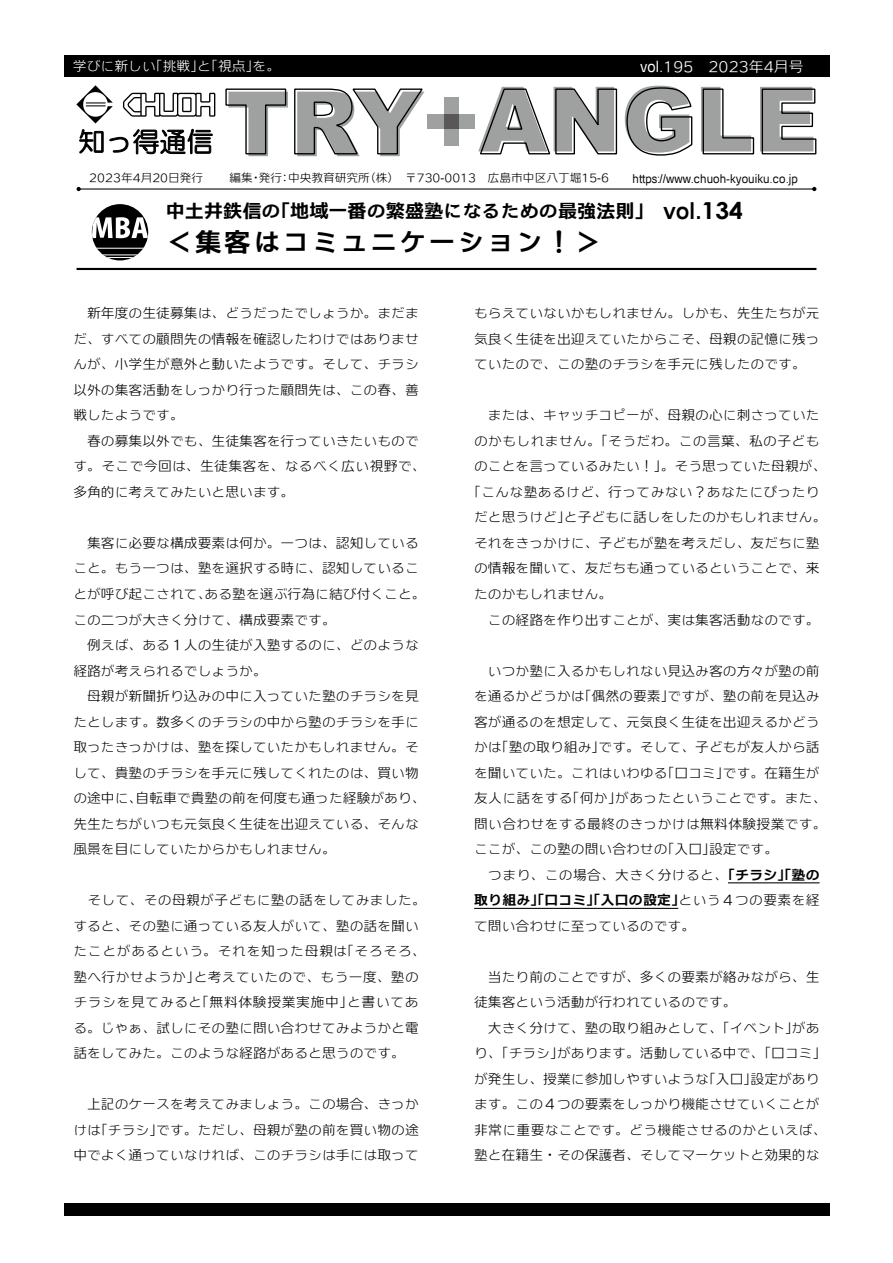
<style>
.page{position:relative;width:893px;height:1263px;background:#fff}
.page>*{position:absolute;margin:0;border:0;box-sizing:border-box;transform-origin:0 0}
.t1{font:26.55px "C4 Beogo Nexus E";letter-spacing:.1em;color:#000}
.t2{font:19.2px "C4 Beogo Nexus E";color:#000}
.t3{font:14.4px "C4 Beogo L";color:#fff}
.t4{font:13.8px/25.5px "C4 Universal View BDY EL";color:#000}
.t5{font:13.8px/25.5px "C4 Universal View BDY EL";letter-spacing:.025em;color:#000}
.t6{font:13.8px "C4 Beogo E";letter-spacing:.025em;color:#000}
.t7{font:13.8px "C4 Universal View BDY EL";color:#fff}
.t8{font:12.3px "Catriel";color:#000;scale:.95 1}
.t9{font:11.4px "C4 Beogo L";color:#000}
.s1{font-family:"Catriel";font-size:15.6px}
.s2{font-family:"C4 Universal View BDY EL";font-size:14.85px}
.s3{font-family:"C4 Universal View BDY EL";font-size:11.7px}
.s4{font-family:"C4 Beogo L";font-size:11.7px}
.s5{font-family:"C4 Beogo L";font-size:11.4px}
.s6{font-family:"Catriel";font-weight:700;font-size:23.4px}
.s7{font-family:"Century Gothic";font-weight:700;font-size:23.4px}
.s8{font-family:"C4 Beogo L"}
.s9{font-family:"C4 Beogo E"}
.s10{font-family:"C4 Universal View BDY EL"}
</style>
<div class="page">
<svg style="left:76px;top:85px;width:139px;height:70px"></svg>
<svg style="left:225px;top:86px;width:591px;height:70px"></svg>
<div style="left:427px;top:114px;width:17px;height:15px;background:#9fa0a0"></div>
<div style="left:458px;top:114px;width:17px;height:15px;background:#9fa0a0"></div>
<div style="left:444px;top:129px;width:14px;height:16px;background:#9fa0a0"></div>
<div style="left:444px;top:97px;width:14px;height:17px;background:#9fa0a0"></div>
<div style="left:444px;top:114px;width:14px;height:15px;background:#595757"></div>
<div style="left:64px;top:1203px;width:765px;height:13px;background:#000"></div>
<div style="left:64px;top:55px;width:766px;height:22px;background:#000"></div>
<hr style="left:79px;top:188px;width:735px;height:2px;background:#000">
<svg style="left:77px;top:187px;width:4px;height:4px"></svg>
<svg style="left:812px;top:187px;width:4px;height:4px"></svg>
<hr style="left:77px;top:268px;width:739px;height:2px;background:#000">
<div style="left:92px;top:204px;width:56px;height:56px;background:#000;border-radius:50%"></div>
<svg style="left:92px;top:217px;width:56px;height:21px"></svg>
<hr style="left:92px;top:257px;width:56px;height:1px;background:#fff">
<hr style="left:92px;top:255px;width:56px;height:1px;background:#fff">
<hr style="left:92px;top:248px;width:56px;height:1px;background:#fff">
<hr style="left:728px;top:882px;width:92px;height:1px;background:#000">
<hr style="left:474px;top:908px;width:204px;height:1px;background:#000">
<p class="t7" style="left:73px;top:59px;width:209px">学びに新しい「挑戦」と「視点」を。</p>
<p class="t3" style="left:640px;top:59px;width:165px"><span class="s1">vol.</span>195 2023<span class="s2">年</span>4<span class="s2">月号</span></p>
<p class="t9" style="left:89px;top:172px;width:116px">2023<span class="s3">年</span>4<span class="s3">月</span>20<span class="s3">日発行</span></p>
<p class="t8" style="left:230px;top:171px;width:600px"><span class="s3">編集・発行：中央教育研究所（株）　</span><span class="s4">〒</span><span class="s5">730</span>-<span class="s5">0013</span><span class="s3">　広島市中区八丁堀</span><span class="s5">15</span>-<span class="s5">6</span><span class="s3">　　</span>https://www.chuoh-kyouiku.co.jp</p>
<h2 class="t2" style="left:166px;top:201px;width:579px">中土井鉄信の「地域一番の繁盛塾になるための最強法則」 <span class="s6">vol.</span><span class="s7">134</span></h2>
<h1 class="t1" style="left:166px;top:229px;width:437px">＜集客はコミュニケーション！＞</h1>
<p class="t4" style="left:73px;top:300px;width:354px">　新年度の生徒募集は、どうだったでしょうか。まだまだ、すべての顧問先の情報を確認したわけではありませんが、小学生が意外と動いたようです。そして、チラシ以外の集客活動をしっかり行った顧問先は、この春、善戦したようです。<br>　春の募集以外でも、生徒集客を行っていきたいものです。そこで今回は、生徒集客を、なるべく広い視野で、多角的に考えてみたいと思います。</p>
<p class="t4" style="left:73px;top:530px;width:354px">　集客に必要な構成要素は何か。一つは、認知していること。もう一つは、塾を選択する時に、認知していることが呼び起こされて、ある塾を選ぶ行為に結び付くこと。この二つが大きく分けて、構成要素です。<br>　例えば、ある<span class="s8">１</span>人の生徒が入塾するのに、どのような経路が考えられるでしょうか。<br>　母親が新聞折り込みの中に入っていた塾のチラシを見たとします。数多くのチラシの中から塾のチラシを手に取ったきっかけは、塾を探していたかもしれません。そして、貴塾のチラシを手元に残してくれたのは、買い物の途中に、自転車で貴塾の前を何度も通った経験があり、先生たちがいつも元気良く生徒を出迎えている、そんな風景を目にしていたからかもしれません。</p>
<p class="t5" style="left:73px;top:887px;width:354px">　そして、その母親が子どもに塾の話をしてみました。すると、その塾に通っている友人がいて、塾の話を聞いたことがあるという。それを知った母親は「そろそろ、塾へ行かせようか」と考えていたので、もう一度、塾のチラシを見てみると「無料体験授業実施中」と書いてある。じゃぁ、試しにその塾に問い合わせてみようかと電話をしてみた。このような経路があると思うのです。</p>
<p class="t4" style="left:73px;top:1091px;width:347px;text-align:justify">　上記のケースを考えてみましょう。この場合、きっかけは「チラシ」です。ただし、母親が塾の前を買い物の途中でよく通っていなければ、このチラシは手には取って</p>
<p class="t4" style="left:474px;top:300px;width:347px;text-align:justify">もらえていないかもしれません。しかも、先生たちが元気良く生徒を出迎えていたからこそ、母親の記憶に残っていたので、この塾のチラシを手元に残したのです。</p>
<p class="t4" style="left:474px;top:402px;width:347px">　または、キャッチコピーが、母親の心に刺さっていた</p>
<p class="t5" style="left:474px;top:428px;width:347px">のかもしれません。「そうだわ。この言葉、私の子ども</p>
<p class="t4" style="left:474px;top:453px;width:354px">のことを言っているみたい！」。そう思っていた母親が、</p>
<p class="t5" style="left:467px;top:479px;width:354px">「こんな塾あるけど、行ってみない？あなたにぴったり</p>
<p class="t4" style="left:474px;top:504px;width:354px">だと思うけど」と子どもに話しをしたのかもしれません。</p>
<p class="t4" style="left:474px;top:530px;width:347px">それをきっかけに、子どもが塾を考えだし、友だちに塾</p>
<p class="t4" style="left:474px;top:555px;width:347px">の情報を聞いて、友だちも通っているということで、来</p>
<p class="t4" style="left:474px;top:581px;width:140px">たのかもしれません。</p>
<p class="t4" style="left:474px;top:606px;width:347px">　この経路を作り出すことが、実は集客活動なのです。</p>
<p class="t4" style="left:474px;top:657px;width:354px">　いつか塾に入るかもしれない見込み客の方々が塾の前を通るかどうかは「偶然の要素」ですが、塾の前を見込み客が通るのを想定して、元気良く生徒を出迎えるかどうかは「塾の取り組み」です。そして、子どもが友人から話を聞いていた。これはいわゆる「口コミ」です。在籍生が友人に話をする「何か」があったということです。また、問い合わせをする最終のきっかけは無料体験授業です。ここが、この塾の問い合わせの「入口」設定です。<br>　つまり、この場合、大きく分けると、<span class="s9">「チラシ」「塾の</span></p>
<p class="t6" style="left:474px;top:893px;width:347px">取り組み」「口コミ」「入口の設定」<span class="s10">という</span><span class="s8">４</span><span class="s10">つの要素を経</span></p>
<p class="t4" style="left:474px;top:913px;width:223px">て問い合わせに至っているのです。</p>
<p class="t4" style="left:474px;top:964px;width:354px">　当たり前のことですが、多くの要素が絡みながら、生徒集客という活動が行われているのです。<br>　大きく分けて、塾の取り組みとして、「イベント」があり、「チラシ」があります。活動している中で、「口コミ」が発生し、授業に参加しやすいような「入口」設定があります。この<span class="s8">４</span>つの要素をしっかり機能させていくことが非常に重要なことです。どう機能させるのかといえば、塾と在籍生・その保護者、そしてマーケットと効果的な</p>
</div>
